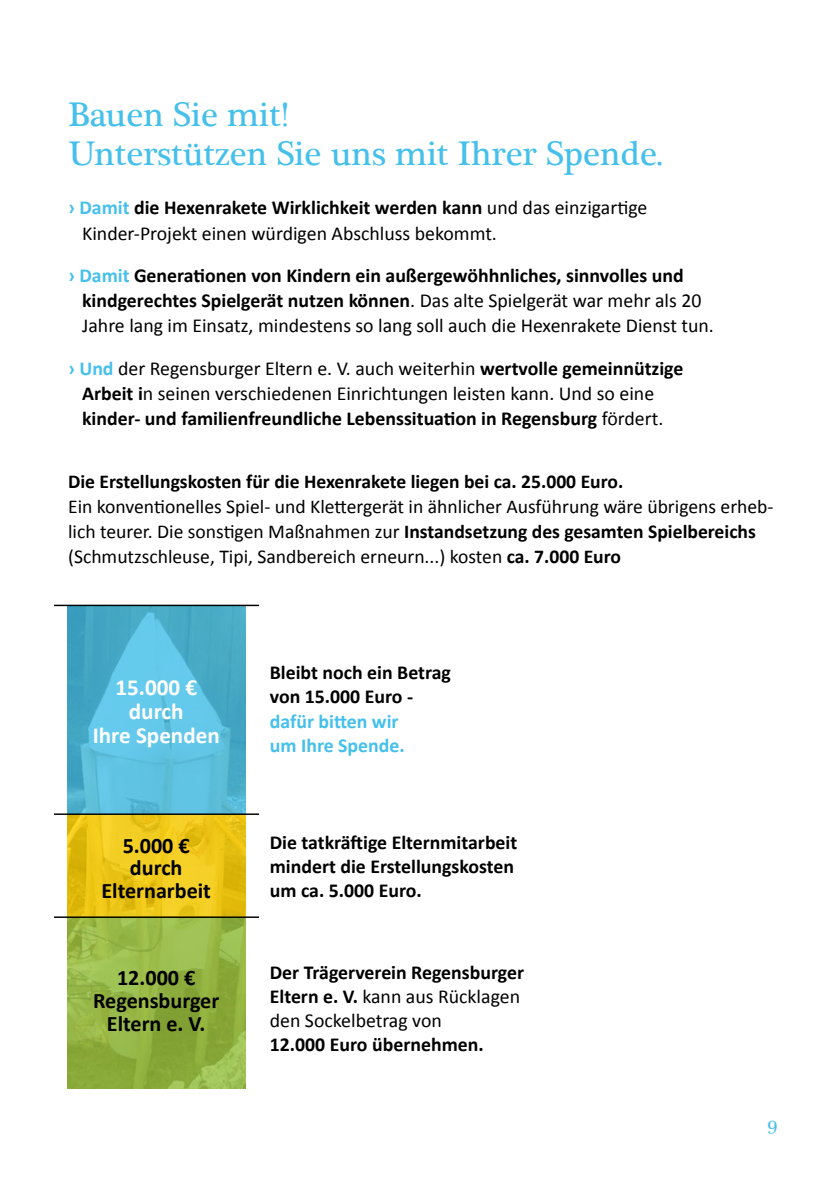
<style>
.page{position:relative;width:840px;height:1191px;background:#fff}
.page>*{position:absolute;margin:0;border:0;box-sizing:border-box;transform-origin:0 0}
.t1{font:35px/38px "Plantagenet Cherokee";color:#45c0eb}
.t2{font:700 23px/24px "Calibri";color:#fff;text-align:center}
.t3{font:700 22.2px/22.8px "Calibri";color:#000;text-align:center}
.t4{font:20px "Plantagenet Cherokee";color:#45c0eb}
.t5{font:19.8px/25.2px "Calibri";color:#000}
.t6{font:700 19.8px/24px "Calibri";color:#000}
.t7{font:700 19.8px/24px "Calibri";color:#45c0eb}
.t8{font:19.6px/25.2px "Calibri";color:#000}
.t9{font:700 19.6px "Calibri";color:#000}
.s1{font-weight:700;color:#45c0eb}
.s2{font-weight:700}
.s3{font-weight:400}
</style>
<div class="page">
<svg style="left:67px;top:918px;width:178px;height:171px;background:#93b344"></svg>
<svg style="left:67px;top:815px;width:178px;height:101px;background:#ecc519"></svg>
<svg style="left:67px;top:606px;width:178px;height:207px;background:#54b8d6"></svg>
<hr style="left:54px;top:604px;width:205px;height:2px;background:#000">
<hr style="left:54px;top:916px;width:205px;height:2px;background:#000">
<hr style="left:54px;top:813px;width:205px;height:2px;background:#000">
<h1 class="t1" style="left:68px;top:97px;width:596px">Bauen Sie mit!<br>Unterstützen Sie uns mit Ihrer Spende.</h1>
<p class="t5" style="left:82px;top:194px;width:566px;text-indent:-14px"><span class="s1">› Damit</span> <span class="s2">die Hexenrakete Wirklichkeit werden kann</span> und das einzigartige<br>Kinder-Projekt einen würdigen Abschluss bekommt.</p>
<p class="t5" style="left:82px;top:262px;width:633px;text-indent:-14px"><span class="s1">› Damit</span> <span class="s2">Generationen von Kindern ein außergewöhhnliches, sinnvolles und kindgerechtes Spielgerät nutzen können</span>. Das alte Spielgerät war mehr als 20<br>Jahre lang im Einsatz, mindestens so lang soll auch die Hexenrakete Dienst tun.</p>
<p class="t5" style="left:82px;top:354px;width:602px;text-indent:-14px"><span class="s1">› Und</span> der Regensburger Eltern e. V. auch weiterhin <span class="s2">wertvolle gemeinnützige<br>Arbeit i</span>n seinen verschiedenen Einrichtungen leisten kann. Und so eine <span class="s2">kinder- und familienfreundliche Lebenssituation in Regensburg</span> fördert.</p>
<p class="t9" style="left:68px;top:469px;width:556px">Die Erstellungskosten für die Hexenrakete liegen bei ca. 25.000 Euro.</p>
<p class="t8" style="left:68px;top:493px;width:706px">Ein konventionelles Spiel- und Klettergerät in ähnlicher Ausführung wäre übrigens erheb&shy;lich teurer. Die sonstigen Maßnahmen zur <span class="s2">Instandsetzung des gesamten Spielbereichs </span>(Schmutzschleuse, Tipi, Sandbereich erneurn...) kosten <span class="s2">ca. 7.000 Euro</span></p>
<p class="t2" style="left:93px;top:674px;width:128px">15.000 € durch<br>Ihre Spenden</p>
<p class="t3" style="left:101px;top:833px;width:111px">5.000 € durch<br>Elternarbeit</p>
<p class="t3" style="left:93px;top:965px;width:127px">12.000 €<br>Regensburger<br>Eltern e. V.</p>
<p class="t6" style="left:270px;top:660px;width:182px">Bleibt noch ein Betrag von 15.000 Euro -</p>
<p class="t7" style="left:270px;top:708px;width:136px">dafür bitten wir um Ihre Spende.</p>
<p class="t6" style="left:270px;top:829px;width:249px">Die tatkräftige Elternmitarbeit mindert die Erstellungskosten um ca. 5.000 Euro.</p>
<p class="t6" style="left:270px;top:959px;width:256px">Der Trägerverein Regensburger<br>Eltern e. V. <span class="s3">kann aus Rücklagen den Sockelbetrag von</span></p>
<p class="t6" style="left:270px;top:1031px;width:215px">12.000 Euro übernehmen.</p>
<p class="t4" style="left:767px;top:1111px;width:12px">9</p>
</div>
